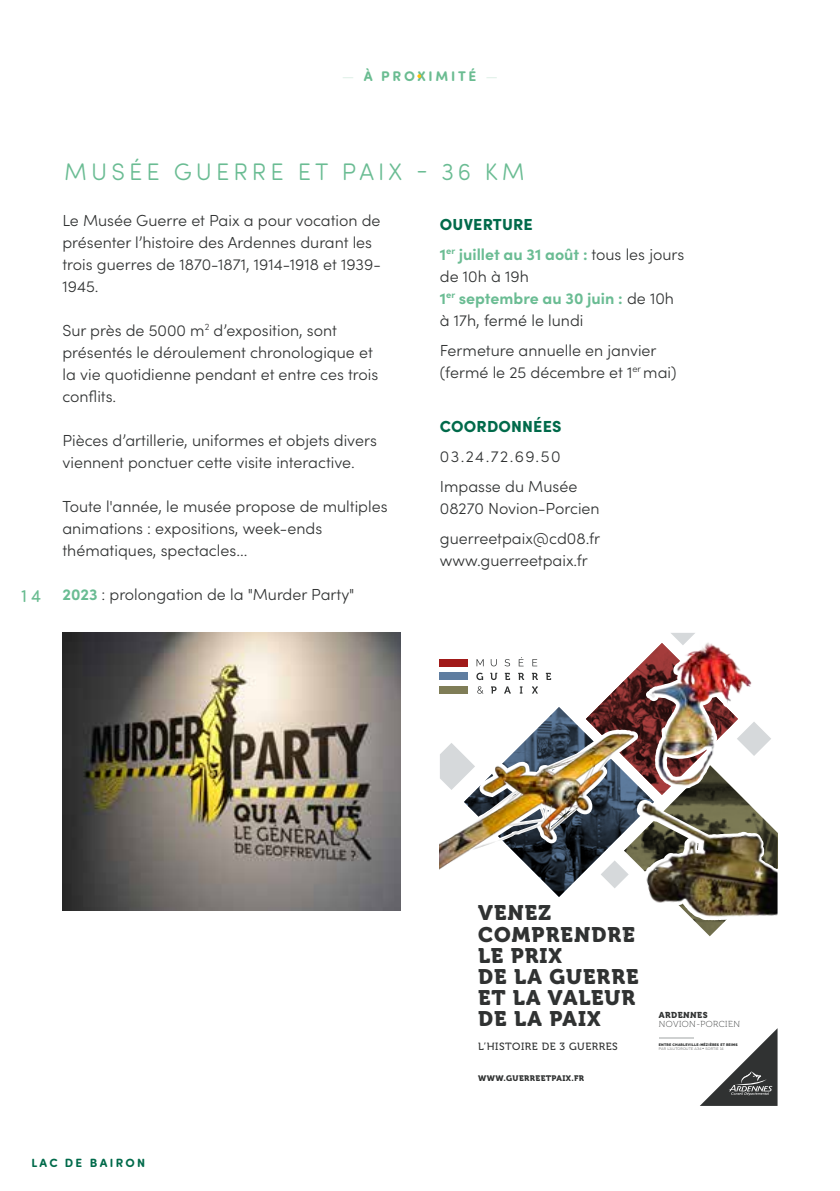
<style>
.page{position:relative;width:840px;height:1191px;background:#fff}
.page>*{position:absolute;margin:0;border:0;box-sizing:border-box;transform-origin:0 0}
.t1{font:300 24px "Sofia Pro Soft";letter-spacing:.17em;color:#6abc93}
.t2{font:21px/21.2px "Museo 900";letter-spacing:.05em;color:#303232}
.t3{font:18px "Sofia Pro Soft";color:#6abc91}
.t4{font:300 16px/22px "Sofia Pro";color:#303232}
.t5{font:700 16px/30px "Sofia Pro";color:#6abc93}
.t6{font:900 16px "Sofia Pro";letter-spacing:.01em;color:#006a4a}
.t7{font:700 14px "Sofia Pro Soft";letter-spacing:.195em;color:#6abc91}
.t8{font:700 12px "Sofia Pro Soft";letter-spacing:.195em;color:#006a4a}
.t9{font:10.4px "Museo 500";letter-spacing:.05em;color:#303232}
.t10{font:8.8px "Museo 100";letter-spacing:.05em;color:#303232}
.t11{font:8.6px "Museo 900";letter-spacing:.05em;color:#303232}
.t12{font:8px "Museo 900";letter-spacing:.05em;color:#303232}
.t13{font:900 3.6px/4.4px "Raleway";letter-spacing:.05em;color:#303232}
.s1{font-family:"Didot LT Pro"}
.s2{font-weight:700;color:#6abc93}
.s3{font-weight:900;color:#006a4a}
.s4{font-weight:300;color:#303232}
.s5{font-weight:300}
</style>
<div class="page">
<svg style="left:417px;top:74px;width:4px;height:4px"></svg>
<hr style="left:658px;top:1037px;width:35px;height:2px;background:#a0a3a4">
<svg style="left:700px;top:1029px;width:77px;height:77px"></svg>
<img style="left:439px;top:633px;width:338px;height:303px">
<img style="left:439px;top:712px;width:227px;height:177px">
<img style="left:62px;top:633px;width:338px;height:277px">
<p class="t7" style="left:341px;top:66px;width:159px"><span class="s1">—</span> À PROXIMITÉ <span class="s1">—</span></p>
<p class="t3" style="left:21px;top:584px;width:22px">14</p>
<h1 class="t1" style="left:64px;top:155px;width:462px">MUSÉE GUERRE ET PAIX - 36 KM</h1>
<p class="t4" style="left:62px;top:208px;width:319px">Le Musée Guerre et Paix a pour vocation de présenter l’histoire des Ardennes durant les trois guerres de 1870-1871, 1914-1918 et 1939- 1945.</p>
<p class="t4" style="left:62px;top:318px;width:317px">Sur près de 5000 m<sup>2</sup> d’exposition, sont présentés le déroulement chronologique et la vie quotidienne pendant et entre ces trois conflits.</p>
<p class="t4" style="left:62px;top:428px;width:316px">Pièces d’artillerie, uniformes et objets divers viennent ponctuer cette visite interactive.</p>
<p class="t4" style="left:62px;top:494px;width:326px">Toute l'année, le musée propose de multiples animations : expositions, week-ends thématiques, spectacles...</p>
<p class="t4" style="left:62px;top:582px;width:293px"><span class="s2">2023</span> : prolongation de la "Murder Party"</p>
<p class="t5" style="left:439px;top:208px;width:246px"><span class="s3">OUVERTURE<br></span>1<sup>er</sup> juillet au 31 août : <span class="s4">tous les jours</span></p>
<p class="t4" style="left:439px;top:264px;width:235px">de 10h à 19h<br><span class="s2">1</span><sup>er</sup> <span class="s2">septembre au 30 juin :</span> de 10h à 17h, fermé le lundi</p>
<p class="t4" style="left:439px;top:338px;width:238px">Fermeture annuelle en janvier (fermé le 25 décembre et 1<sup>er</sup> mai)</p>
<p class="t6" style="left:439px;top:413px;width:123px">COORDONNÉES</p>
<p class="t4" style="left:439px;top:440px;width:139px;line-height:30px">03.24.72.69.50<br>Impasse du Musée</p>
<p class="t4" style="left:439px;top:492px;width:162px;line-height:30px">08270 Novion-Porcien guerreetpaix@cd08.fr</p>
<p class="t4" style="left:439px;top:548px;width:149px">www.guerreetpaix.fr</p>
<h2 class="t2" style="left:478px;top:902px;width:162px">VENEZ<br>COMPRENDRE<br>LE PRIX<br>DE LA GUERRE<br>ET LA VALEUR<br>DE LA PAIX</h2>
<p class="t9" style="left:478px;top:1041px;width:141px">L’HISTOIRE DE 3 GUERRES</p>
<p class="t12" style="left:478px;top:1074px;width:107px">WWW.GUERREETPAIX.FR</p>
<p class="t11" style="left:658px;top:1010px;width:50px">ARDENNES</p>
<p class="t10" style="left:658px;top:1019px;width:82px">NOVION-PORCIEN</p>
<p class="t13" style="left:658px;top:1042px;width:80px">ENTRE CHARLEVILLE-MÉZIÈRES ET REIMS<br><span class="s5">PAR L’AUTOROUTE A34</span> <sup>◆</sup> <span class="s5">SORTIE 14</span></p>
<p class="t8" style="left:31px;top:1154px;width:115px">LAC DE BAIRON</p>
</div>
